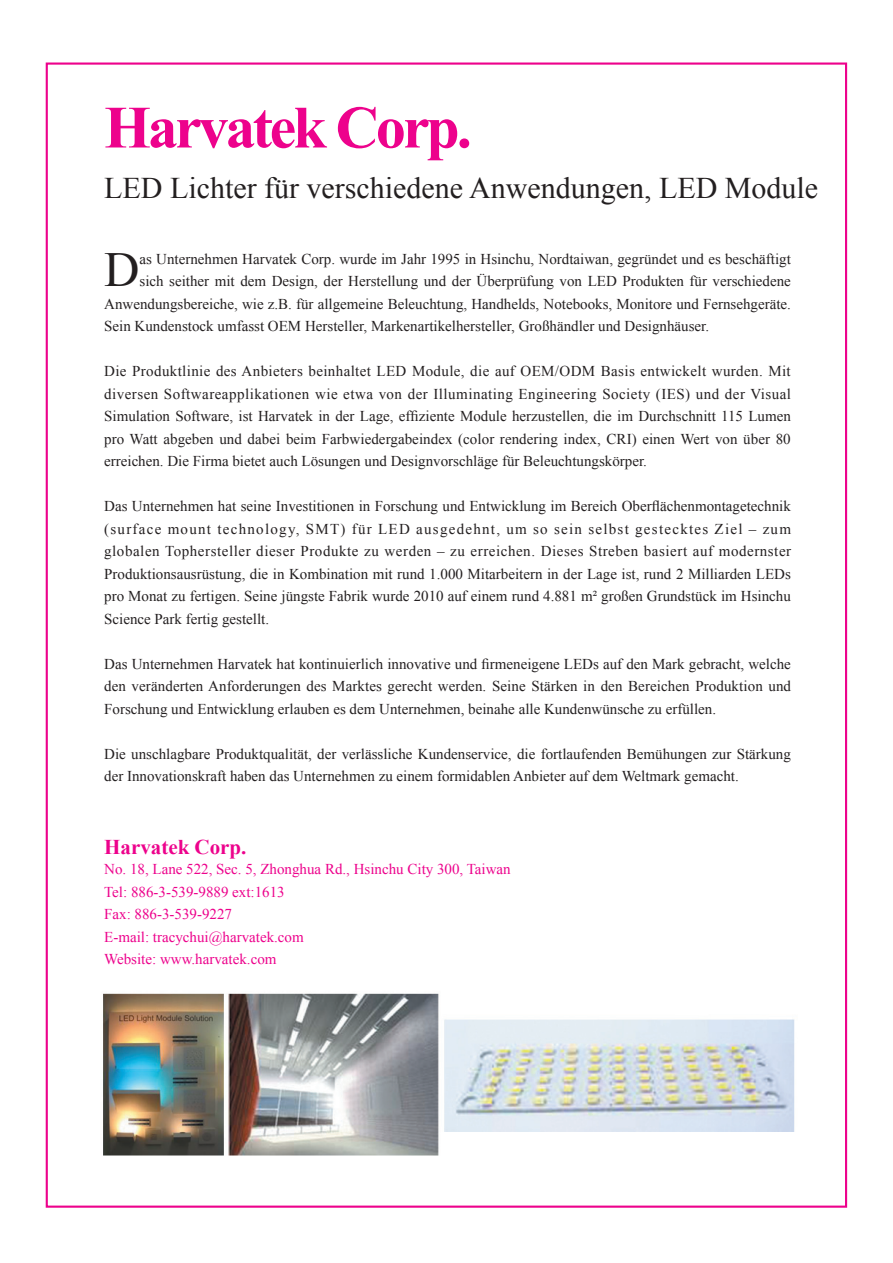
<style>
.page{position:relative;width:893px;height:1263px;background:#fff}
.page>*{position:absolute;margin:0;border:0;box-sizing:border-box;transform-origin:0 0}
.t1{font:700 60px "Times New Roman";letter-spacing:-.05em;color:#ed028c}
.t2{font:49.05px "Times New Roman";color:#231f20}
.t3{font:30px "Times New Roman";color:#231f20}
.t4{font:700 21px "Times New Roman";color:#ed028c}
.t5{font:15px/22.5px "Times New Roman";color:#231f20;text-align:justify}
.t6{font:15px/22.5px "Times New Roman";color:#ed028c}
</style>
<div class="page">
<img style="left:103px;top:993px;width:692px;height:163px">
<h1 class="t1" style="left:104px;top:93px;width:369px">Harvatek Corp.</h1>
<h3 class="t3" style="left:104px;top:170px;width:715px">LED Lichter für verschiedene Anwendungen, LED Module</h3>
<h2 class="t2" style="left:104px;top:242px;width:37px">D</h2>
<p class="t5" style="left:140px;top:247px;width:653px">as Unternehmen Harvatek Corp. wurde im Jahr 1995 in Hsinchu, Nordtaiwan, gegründet und es beschäftigt</p>
<p class="t5" style="left:140px;top:270px;width:653px">sich seither mit dem Design, der Herstellung und der Überprüfung von LED Produkten für verschiedene</p>
<p class="t5" style="left:104px;top:292px;width:688px">Anwendungsbereiche, wie z.B. für allgemeine Beleuchtung, Handhelds, Notebooks, Monitore und Fernsehgeräte.</p>
<p class="t5" style="left:104px;top:315px;width:606px">Sein Kundenstock umfasst OEM Hersteller, Markenartikelhersteller, Großhändler und Designhäuser.</p>
<p class="t5" style="left:104px;top:360px;width:688px">Die Produktlinie des Anbieters beinhaltet LED Module, die auf OEM/ODM Basis entwickelt wurden. Mit diversen Softwareapplikationen wie etwa von der Illuminating Engineering Society (IES) und der Visual Simulation Software, ist Harvatek in der Lage, effiziente Module herzustellen, die im Durchschnitt 115 Lumen pro Watt abgeben und dabei beim Farbwiedergabeindex (color rendering index, CRI) einen Wert von über 80 erreichen. Die Firma bietet auch Lösungen und Designvorschläge für Beleuchtungskörper.</p>
<p class="t5" style="left:104px;top:495px;width:689px">Das Unternehmen hat seine Investitionen in Forschung und Entwicklung im Bereich Oberflächenmontagetechnik (surface mount technology, SMT) für LED ausgedehnt, um so sein selbst gestecktes Ziel – zum globalen Tophersteller dieser Produkte zu werden – zu erreichen. Dieses Streben basiert auf modernster Produktionsausrüstung, die in Kombination mit rund 1.000 Mitarbeitern in der Lage ist, rund 2 Milliarden LEDs pro Monat zu fertigen. Seine jüngste Fabrik wurde 2010 auf einem rund 4.881 m² großen Grundstück im Hsinchu Science Park fertig gestellt.</p>
<p class="t5" style="left:104px;top:652px;width:688px">Das Unternehmen Harvatek hat kontinuierlich innovative und firmeneigene LEDs auf den Mark gebracht, welche den veränderten Anforderungen des Marktes gerecht werden. Seine Stärken in den Bereichen Produktion und Forschung und Entwicklung erlauben es dem Unternehmen, beinahe alle Kundenwünsche zu erfüllen.</p>
<p class="t5" style="left:104px;top:742px;width:688px">Die unschlagbare Produktqualität, der verlässliche Kundenservice, die fortlaufenden Bemühungen zur Stärkung der Innovationskraft haben das Unternehmen zu einem formidablen Anbieter auf dem Weltmark gemacht.</p>
<h3 class="t4" style="left:104px;top:835px;width:144px">Harvatek Corp.</h3>
<p class="t6" style="left:104px;top:858px;width:408px">No. 18, Lane 522, Sec. 5, Zhonghua Rd., Hsinchu City 300, Taiwan Tel: 886-3-539-9889 ext:1613<br>Fax: 886-3-539-9227<br>E-mail: tracychui@harvatek.com<br>Website: www.harvatek.com</p>
</div>
